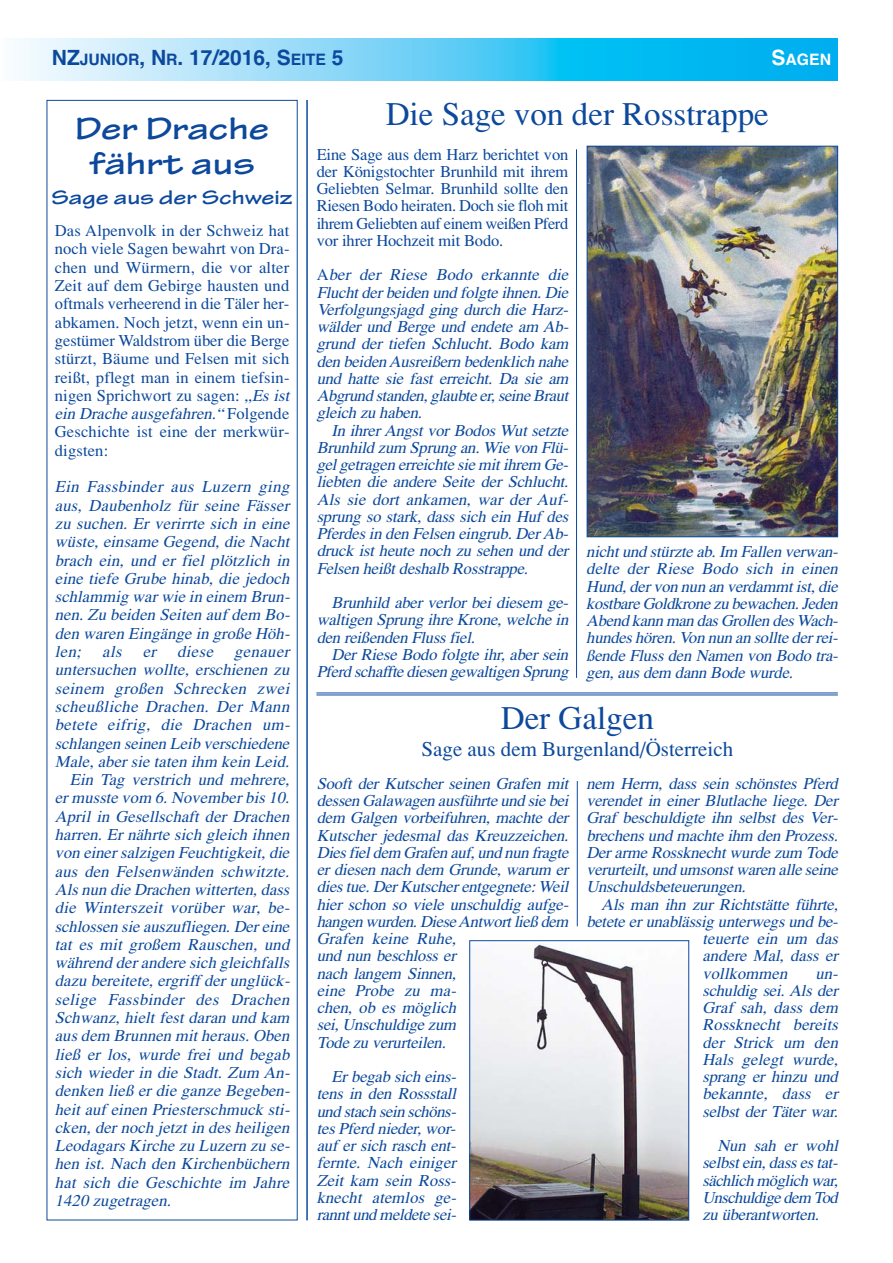
<style>
.page{position:relative;width:893px;height:1263px;background:#fff}
.page>*{position:absolute;margin:0;border:0;box-sizing:border-box;transform-origin:0 0}
.t1{font:33px "Times H Roman";color:#0c499c}
.t2{font:700 expanded 33px/34.5px "Tekton Pro";color:#0c499c;text-align:center}
.t3{font:21px "Times H Roman";color:#0c499c}
.t4{font:700 21px "Helvetica";color:#0c499c}
.t5{font:700 expanded 21px "Tekton Pro";color:#0c499c}
.t6{font:italic 16.5px/17.2px "Times H Roman";letter-spacing:-.01em;color:#0c499c;text-align:justify}
.t7{font:16.5px/18.3px "Times H Roman";letter-spacing:.01em;color:#0c499c}
.t8{font:italic 16.5px/17.2px "Times H Roman";letter-spacing:.01em;color:#0c499c}
.t9{font:italic 16.5px/17.2px "Times H Roman";letter-spacing:-.03em;color:#0c499c}
.t10{font:700 15.75px "Helvetica";color:#fff}
.s1{font-size:15.75px}
.s2{font-size:21px}
.s3{font-style:normal}
.s4{font-style:italic}
</style>
<div class="page">
<svg style="left:20px;top:38px;width:817px;height:43px;background:#63d0f6"></svg>
<hr style="left:306px;top:100px;width:2px;height:1120px;background:#0c499c">
<img style="left:471px;top:944px;width:216px;height:274px">
<div style="left:469px;top:940px;width:220px;height:280px;border:1px solid #0c499c"></div>
<img style="left:589px;top:148px;width:246px;height:387px">
<div style="left:587px;top:146px;width:250px;height:391px;border:1px solid #0c499c"></div>
<hr style="left:576px;top:149px;width:1px;height:529px;background:#0c499c">
<hr style="left:577px;top:781px;width:1px;height:145px;background:#0c499c">
<hr style="left:316px;top:692px;width:521px;height:1px;background:#0c499c">
<hr style="left:316px;top:694px;width:521px;height:1px;background:#0c499c">
<p class="t4" style="left:52px;top:50px;width:293px">NZ<span class="s1">JUNIOR</span>, N<span class="s1">R</span>. 17/2016, S<span class="s1">EITE</span> 5</p>
<p class="t10" style="left:771px;top:54px;width:61px"><span class="s2">S</span>AGEN</p>
<h1 class="t1" style="left:386px;top:103px;width:384px">Die Sage von der Rosstrappe</h1>
<h1 class="t2" style="left:75px;top:114px;width:196px">Der Drache fährt aus</h1>
<p class="t5" style="left:51px;top:189px;width:243px">Sage aus der Schweiz</p>
<p class="t7" style="left:317px;top:147px;width:253px;line-height:17.2px;text-align:justify">Eine Sage aus dem Harz berichtet von der Königstochter Brunhild mit ihrem Geliebten Selmar. Brunhild sollte den Riesen Bodo heiraten. Doch sie floh mit ihrem Geliebten auf einem weißen Pferd vor ihrer Hochzeit mit Bodo.</p>
<p class="t6" style="left:317px;top:268px;width:256px"><span class="s3">A</span> ber der Riese Bodo erkannte die Fluchtderbeiden und folgte ihnen.Die Verfolgungsj agd ging durch die Harz&shy;wälder und Berge und endete am Ab&shy;grund der tiefen Schlucht. Bodo kam den beiden Ausreißern bedenklich nahe und hatte sie fast erreicht. Da sie am Abgrund standen,glaubte er,seine Braut gleich zu haben.</p>
<p class="t6" style="left:317px;top:423px;width:256px;text-indent:15px">In ihrerAngst vor Bodos Wut setzte Brunhild zum Sprung an.Wie von Flü&shy;gelgetragen erreichte sie mitihrem Ge&shy;liebten die andere Seite der Schlucht.<br>Als sie dort ankamen, war der Auf&shy;sprung so stark, dass sich ein Huf des Pferdes in den Felsen eingrub.DerAb&shy;druck ist heute noch zu sehen und der Felsen heißtdeshalb Rosstrappe.</p>
<p class="t6" style="left:317px;top:596px;width:256px;text-indent:15px">Brunhild aber verlor bei diesem ge&shy;waltigen Sprung ihre Krone, welche in den reißenden Fluss fiel.</p>
<p class="t6" style="left:317px;top:647px;width:256px;text-align:right">Der Riese Bodo folgte ihr, aber sein<br>Pferd schaffte diesen gewaltigen Sprung</p>
<p class="t7" style="left:55px;top:223px;width:239px">Das Alpenvolk in der Schweiz hat noch viele Sagen bewahrt von Dra&shy;chen und Würmern, die vor alter<br>Zeit auf dem Gebirge hausten und oftmals verheerend in die Täler her&shy;abkamen. Noch jetzt, wenn ein un&shy;gestümer Waldstrom über die Berge stürzt, Bäume und Felsen mit sich reißt, pflegt man in einem tiefsin&shy;nigen Sprichwort zu sagen: <span class="s4">„Es ist ein Drache ausgefahren.“</span> F o l g e n d e<br>Geschichte ist eine der merkwür&shy;digsten:</p>
<p class="t6" style="left:55px;top:480px;width:239px">Ein Fassbinder aus Luzern ging</p>
<p class="t6" style="left:55px;top:498px;width:239px">aus, Daubenholz für seine Fässer</p>
<p class="t6" style="left:55px;top:516px;width:239px">zu suchen. Er verirrte sich in eine</p>
<p class="t6" style="left:55px;top:535px;width:239px">wüste, einsame Gegend, die Nacht</p>
<p class="t6" style="left:55px;top:553px;width:239px">brach ein, und er fiel plötzlich in</p>
<p class="t6" style="left:55px;top:571px;width:236px">eine tiefe Grube hinab, die j edoch</p>
<p class="t6" style="left:55px;top:590px;width:239px">schlammig war wie in einem Brun-</p>
<p class="t6" style="left:55px;top:608px;width:239px">nen. Zu beiden Seiten auf dem Bo-</p>
<p class="t6" style="left:55px;top:626px;width:239px">den waren Eingänge in große Höh -</p>
<p class="t6" style="left:55px;top:645px;width:239px">len; als er diese genauer</p>
<p class="t6" style="left:55px;top:663px;width:239px">untersuchen wollte, erschienen zu</p>
<p class="t6" style="left:55px;top:681px;width:239px">seinem großen Schrecken zwei</p>
<p class="t6" style="left:55px;top:699px;width:239px">scheußliche Drachen. Der Mann</p>
<p class="t6" style="left:55px;top:718px;width:239px">betete eifrig, die Drachen um-</p>
<p class="t6" style="left:55px;top:736px;width:239px">schlangen seinen Leib verschiedene</p>
<p class="t6" style="left:55px;top:754px;width:239px">Male, aber sie taten ihm kein Leid.</p>
<p class="t6" style="left:70px;top:773px;width:224px">Ein Tag verstrich und mehrere,</p>
<p class="t6" style="left:55px;top:791px;width:239px">ermusste vom 6.Novemberbis 10.</p>
<p class="t6" style="left:55px;top:809px;width:239px">April in Gesellschaft der Drachen</p>
<p class="t6" style="left:55px;top:828px;width:239px">harren. Er nährte sich gleich ihnen</p>
<p class="t6" style="left:55px;top:846px;width:239px">von einersalzigen Feuchtigkeit,die</p>
<p class="t6" style="left:55px;top:864px;width:239px">aus den Felsenwänden schwitzte.</p>
<p class="t6" style="left:55px;top:882px;width:239px">Als nun die Drachen witterten,dass</p>
<p class="t6" style="left:55px;top:901px;width:239px">die Winterszeit vorüber war, be-</p>
<p class="t6" style="left:55px;top:919px;width:239px">schlossen sie auszufliegen.Dereine</p>
<p class="t6" style="left:55px;top:937px;width:236px">tat es mit großem Rauschen, und</p>
<p class="t6" style="left:55px;top:956px;width:239px">während derandere sich gleichfalls</p>
<p class="t6" style="left:55px;top:974px;width:239px">dazu bereitete, ergriff der unglück-</p>
<p class="t6" style="left:55px;top:992px;width:239px">selige Fassbinder des Drachen</p>
<p class="t6" style="left:55px;top:1011px;width:239px">Schwanz, hielt fest daran und kam</p>
<p class="t6" style="left:55px;top:1029px;width:239px">aus dem Brunnen mitheraus.Oben</p>
<p class="t6" style="left:55px;top:1047px;width:239px">ließ er los, wurde frei und begab</p>
<p class="t6" style="left:55px;top:1065px;width:239px">sich wieder in die Stadt. Zum An-</p>
<p class="t6" style="left:55px;top:1084px;width:239px">denken ließ er die ganze Begeben-</p>
<p class="t6" style="left:55px;top:1102px;width:239px">heit auf einen Priesterschmuck sti-</p>
<p class="t6" style="left:55px;top:1120px;width:239px">cken, der noch jetzt in des heiligen</p>
<p class="t6" style="left:55px;top:1139px;width:239px">Leodagars Kirche zu Luzern zu se-</p>
<p class="t6" style="left:55px;top:1157px;width:239px">hen ist. Nach den Kirchenbüchern</p>
<p class="t6" style="left:55px;top:1175px;width:239px">hat sich die Geschichte im Jahre</p>
<p class="t6" style="left:55px;top:1194px;width:121px">1420 zugetragen.</p>
<p class="t6" style="left:586px;top:545px;width:256px">nichtund stürzte ab.Im Fallen verwan&shy;delte der Riese Bodo sich in einen Hund,dervon nun an verdammtist,die kostbare Goldkrone zu bewachen.Jeden Abend kann man dasGrollen desWach&shy;hundeshören.Von nun an sollte derrei&shy;ßende Fluss den Namen von Bodo tra&shy;gen,aus dem dann Bode wurde.</p>
<h1 class="t1" style="left:501px;top:707px;width:154px">Der Galgen</h1>
<p class="t3" style="left:421px;top:742px;width:313px">Sage aus dem Burgenland/Österreich</p>
<p class="t6" style="left:317px;top:777px;width:256px;text-align:left">Sooft der Kutscher seinen Grafen mit dessen Galawagen ausführte und sie bei dem Galgen vorbeifuhren, machte der<br>Kutscher jedesmal das Kreuzzeichen.<br>Diesfieldem Grafen auf,und nun fragte er diesen nach dem Grunde, warum er diestue.DerKutscherentgegnete:Weil hier schon so viele unschuldig aufge&shy;hangen wurden.Diese Antwortließ dem<br>Grafen keine Ruhe,<br>und nun beschloss er<br>nach langem Sinnen,<br>eine Probe zu ma-<br>chen, ob es möglich<br>sei,Unschuldige zum<br>Tode zu verurteilen.</p>
<p class="t6" style="left:317px;top:1070px;width:144px;text-indent:15px">Er begab sich eins - tens in den Rossstall und stach sein schöns&shy;tes Pferd nieder,wor&shy;auf er sich rasch ent&shy;fernte. Nach einiger Zeit kam sein Ross&shy;knecht atemlos ge&shy;ranntund meldete sei-</p>
<p class="t6" style="left:586px;top:777px;width:256px;text-align:left">nem Herrn, dass sein schönstes Pferd verendet in einer Blutlache liege. Der Graf beschuldigte ihn selbst des Ver&shy;brechens und machte ihm den Prozess.<br>Derarme Rossknechtwurde zum Tode verurteilt,und umsonstwaren alle seine Unschuldsbeteuerungen.</p>
<p class="t6" style="left:601px;top:897px;width:241px">Als man ihn zur Richtstätte führte,</p>
<p class="t6" style="left:586px;top:915px;width:256px">betete erunablässig unterwegs und be-</p>
<p class="t6" style="left:702px;top:932px;width:140px">teuerte ein um das</p>
<p class="t6" style="left:702px;top:949px;width:140px">andere Mal, dass er</p>
<p class="t6" style="left:702px;top:966px;width:90px">vollkommen</p>
<p class="t8" style="left:702px;top:966px;width:140px;text-indent:113px">un&shy;schuldig sei. Als der<br>Graf sah, dass dem<br>Rossknecht bereits der Strick um den<br>Hals gelegt wurde, sprang er hinzu und bekannte, dass er selbst der Täter war.</p>
<p class="t9" style="left:702px;top:1139px;width:140px;text-indent:15px">Nun sah er wohl selbstein,dassestat&shy;sächlich möglich war,<br>Unschuldige dem Tod zu überantworten.</p>
</div>
